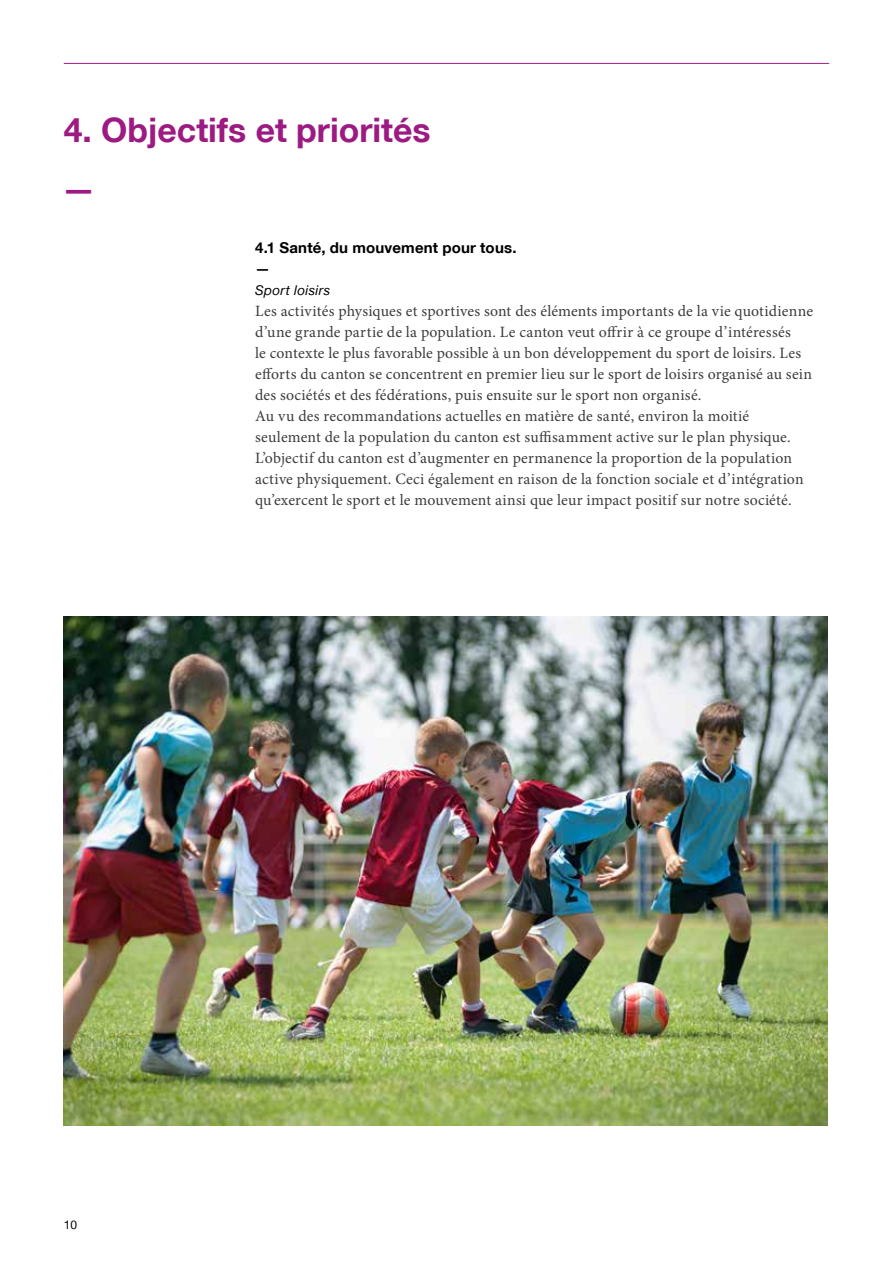
<style>
.page{position:relative;width:893px;height:1263px;background:#fff}
.page>*{position:absolute;margin:0;border:0;box-sizing:border-box;transform-origin:0 0}
.t1{font:700 33.75px/58.5px "Helvetica Neue LT";color:#9c1a81}
.t2{font:15.75px/21px "Minion Pro";letter-spacing:.01em;color:#3c3c3b}
.t3{font:700 15px/21px "Helvetica Neue LT";letter-spacing:.01em;color:#000}
.t4{font:italic 13.5px "Helvetica Neue LT";letter-spacing:.025em;color:#000}
.t5{font:12px "Helvetica Neue LT";color:#000}
</style>
<div class="page">
<hr style="left:64px;top:63px;width:765px;height:1px;background:#9c1a81">
<img style="left:64px;top:617px;width:764px;height:508px">
<h1 class="t1" style="left:62px;top:100px;width:370px">4. Objectifs et priorités —</h1>
<p class="t3" style="left:255px;top:237px;width:263px">4.1 Santé, du mouvement pour tous. —</p>
<p class="t4" style="left:255px;top:282px;width:77px">Sport loisirs</p>
<p class="t2" style="left:255px;top:300px;width:559px">Les activités physiques et sportives sont des éléments importants de la vie quotidienne d’une grande partie de la population. Le canton veut offrir à ce groupe d’intéressés<br>le contexte le plus favorable possible à un bon développement du sport de loisirs. Les efforts du canton se concentrent en premier lieu sur le sport de loisirs organisé au sein des sociétés et des fédérations, puis ensuite sur le sport non organisé.<br>Au vu des recommandations actuelles en matière de santé, environ la moitié seulement de la population du canton est suffisamment active sur le plan physique.<br>L’objectif du canton est d’augmenter en permanence la proportion de la population active physiquement. Ceci également en raison de la fonction sociale et d’intégration qu’exercent le sport et le mouvement ainsi que leur impact positif sur notre société.</p>
<p class="t5" style="left:64px;top:1217px;width:15px">10</p>
</div>
